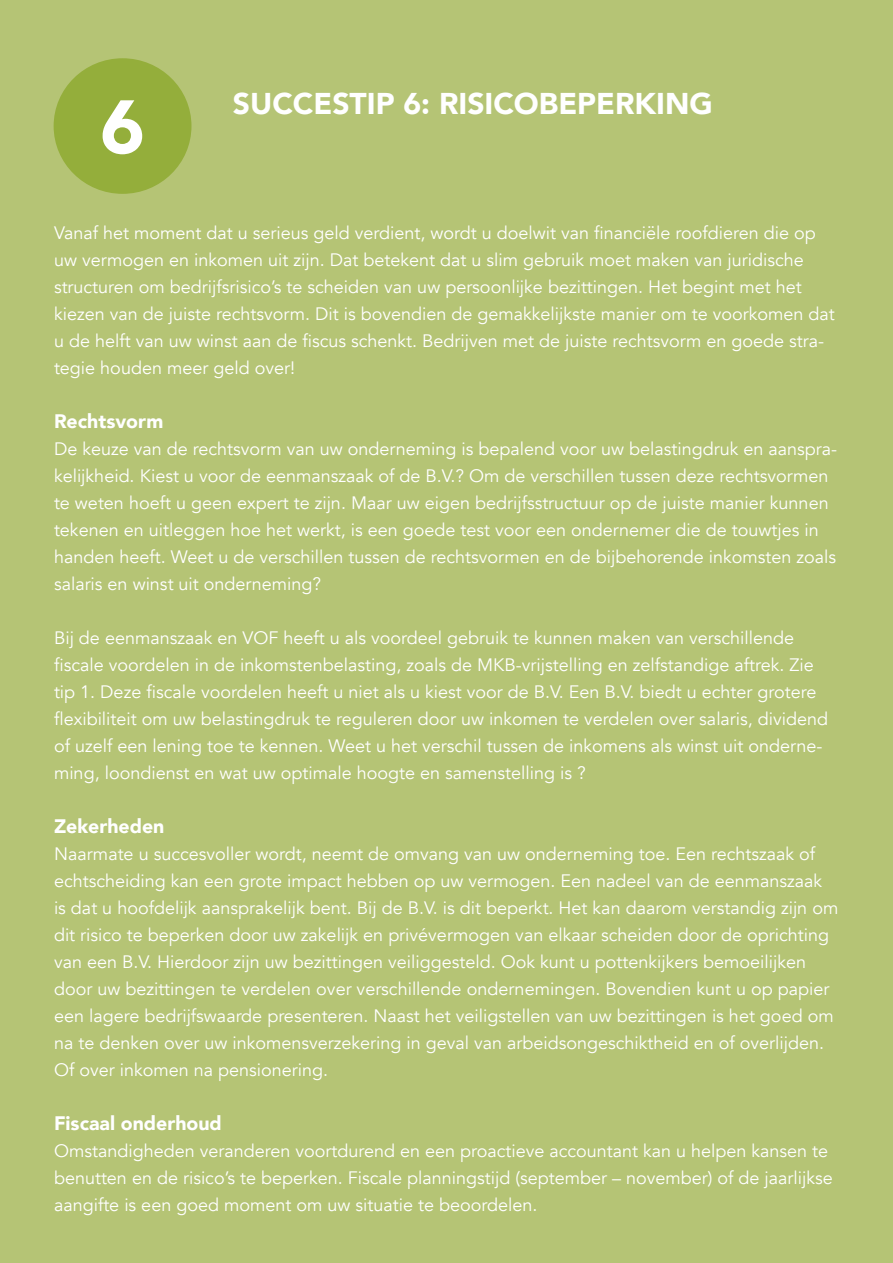
<style>
.page{position:relative;width:893px;height:1263px;background:#b5c475}
.page>*{position:absolute;margin:0;border:0;box-sizing:border-box;transform-origin:0 0}
.t1{font:900 75px "Avenir";color:#fff}
.Hoofdstuk_kop{font:900 30px "Avenir";color:#fff}
.Tussenkopje{font:900 19.5px "Avenir";color:#fff}
.Body{font:18px/27px "Avenir";color:#fff}
</style>
<div class="page">
<div style="left:54px;top:58px;width:137px;height:136px;background:#94ae3b;border-radius:50%"></div>
<p class="t1" style="left:100px;top:63px;width:46px">6</p>
<p class="Hoofdstuk_kop" style="left:233px;top:78px;width:481px">SUCCESTIP 6: RISICOBEPERKING</p>
<p class="Body" style="left:54px;top:220px;width:782px">Vanaf het moment dat u serieus geld verdient, wordt u doelwit van financiële roofdieren die op uw vermogen en inkomen uit zijn. Dat betekent dat u slim gebruik moet maken van juridische structuren om bedrijfsrisico’s te scheiden van uw persoonlijke bezittingen. Het begint met het kiezen van de juiste rechtsvorm. Dit is bovendien de gemakkelijkste manier om te voorkomen dat u de helft van uw winst aan de fiscus schenkt. Bedrijven met de juiste rechtsvorm en goede stra&shy;tegie houden meer geld over!</p>
<p class="Tussenkopje" style="left:54px;top:405px;width:111px">Rechtsvorm</p>
<p class="Body" style="left:54px;top:436px;width:785px">De keuze van de rechtsvorm van uw onderneming is bepalend voor uw belastingdruk en aanspra&shy;kelijkheid. Kiest u voor de eenmanszaak of de B.V.? Om de verschillen tussen deze rechtsvormen te weten hoeft u geen expert te zijn. Maar uw eigen bedrijfsstructuur op de juiste manier kunnen tekenen en uitleggen hoe het werkt, is een goede test voor een ondernemer die de touwtjes in handen heeft. Weet u de verschillen tussen de rechtsvormen en de bijbehorende inkomsten zoals salaris en winst uit onderneming?</p>
<p class="Body" style="left:54px;top:625px;width:776px">Bij de eenmanszaak en VOF heeft u als voordeel gebruik te kunnen maken van verschillende fiscale voordelen in de inkomstenbelasting, zoals de MKB-vrijstelling en zelfstandige aftrek. Zie tip 1. Deze fiscale voordelen heeft u niet als u kiest voor de B.V. Een B.V. biedt u echter grotere flexibiliteit om uw belastingdruk te reguleren door uw inkomen te verdelen over salaris, dividend of uzelf een lening toe te kennen. Weet u het verschil tussen de inkomens als winst uit onderne&shy;ming, loondienst en wat uw optimale hoogte en samenstelling is ?</p>
<p class="Tussenkopje" style="left:54px;top:810px;width:112px">Zekerheden</p>
<p class="Body" style="left:54px;top:841px;width:786px">Naarmate u succesvoller wordt, neemt de omvang van uw onderneming toe. Een rechtszaak of echtscheiding kan een grote impact hebben op uw vermogen. Een nadeel van de eenmanszaak is dat u hoofdelijk aansprakelijk bent. Bij de B.V. is dit beperkt. Het kan daarom verstandig zijn om dit risico te beperken door uw zakelijk en privévermogen van elkaar scheiden door de oprichting van een B.V. Hierdoor zijn uw bezittingen veiliggesteld. Ook kunt u pottenkijkers bemoeilijken door uw bezittingen te verdelen over verschillende ondernemingen. Bovendien kunt u op papier een lagere bedrijfswaarde presenteren. Naast het veiligstellen van uw bezittingen is het goed om na te denken over uw inkomensverzekering in geval van arbeidsongeschiktheid en of overlijden.<br>Of over inkomen na pensionering.</p>
<p class="Tussenkopje" style="left:54px;top:1107px;width:169px">Fiscaal onderhoud</p>
<p class="Body" style="left:54px;top:1138px;width:780px">Omstandigheden veranderen voortdurend en een proactieve accountant kan u helpen kansen te benutten en de risico’s te beperken. Fiscale planningstijd (september – november) of de jaarlijkse aangifte is een goed moment om uw situatie te beoordelen.</p>
</div>
